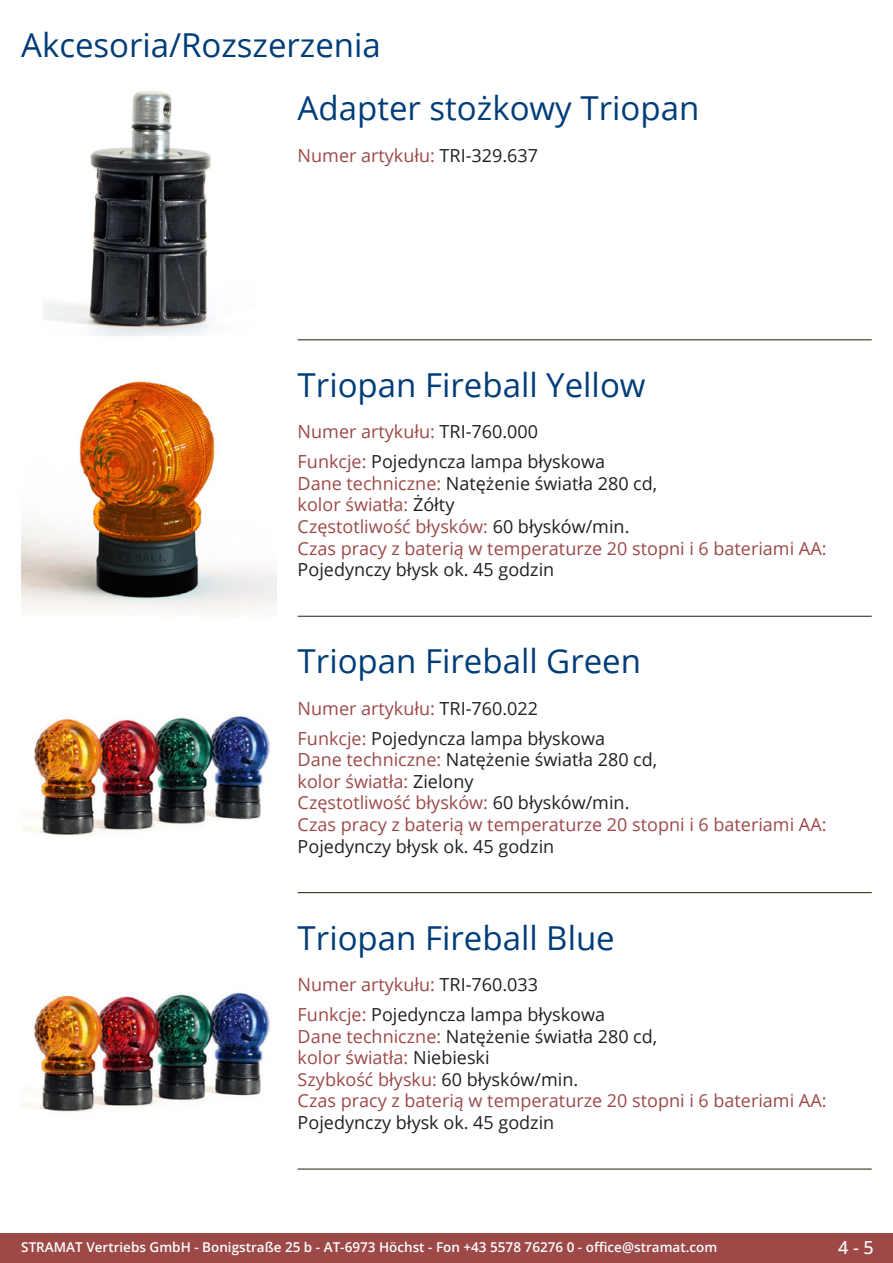
<style>
.page{position:relative;width:893px;height:1263px;background:#fff}
.page>*{position:absolute;margin:0;border:0;box-sizing:border-box;transform-origin:0 0}
.Produkttitel{font:33px "Open Sans";color:#003d78}
.RastTitel{font:33px "Open Sans";color:#003d78}
.Beschreibung_Text{font:18px/21.6px "Open Sans";color:#9c4948}
.TechDaten_Überschrif{font:18px "Open Sans";color:#9c4948}
.t1{font:500 18px "Open Sans";color:#fff}
.t2{font:600 13.5px "Open Sans";color:#fff}
.s1{color:#231f20}
</style>
<div class="page">
<div style="left:0;top:1233px;width:893px;height:30px;background:#9c4948"></div>
<hr style="left:298px;top:340px;width:574px;height:1px;background:#201d08">
<hr style="left:298px;top:616px;width:574px;height:1px;background:#201d08">
<hr style="left:298px;top:892px;width:574px;height:1px;background:#201d08">
<hr style="left:298px;top:1169px;width:574px;height:1px;background:#201d08">
<img style="left:44px;top:91px;width:167px;height:245px">
<img style="left:21px;top:380px;width:255px;height:233px">
<img style="left:21px;top:716px;width:250px;height:120px">
<img style="left:21px;top:992px;width:249px;height:121px">
<p class="RastTitel" style="left:21px;top:22px;width:361px">Akcesoria/Rozszerzenia</p>
<p class="Produkttitel" style="left:298px;top:86px;width:403px">Adapter stożkowy Triopan</p>
<p class="TechDaten_Überschrif" style="left:298px;top:143px;width:242px">Numer artykułu: <span class="s1">TRI-329.637</span></p>
<p class="Produkttitel" style="left:298px;top:362px;width:349px">Triopan Fireball Yellow</p>
<p class="TechDaten_Überschrif" style="left:298px;top:420px;width:242px">Numer artykułu: <span class="s1">TRI-760.000</span></p>
<p class="Beschreibung_Text" style="left:298px;top:450px;width:530px">Funkcje: <span class="s1">Pojedyncza lampa błyskowa<br></span>Dane techniczne: <span class="s1">Natężenie światła 280 cd,<br></span>kolor światła: <span class="s1">Żółty<br></span>Częstotliwość błysków: <span class="s1">60 błysków/min.<br></span>Czas pracy z baterią w temperaturze 20 stopni i 6 bateriami AA:<br><span class="s1">Pojedynczy błysk ok. 45 godzin</span></p>
<p class="Produkttitel" style="left:298px;top:638px;width:345px">Triopan Fireball Green</p>
<p class="TechDaten_Überschrif" style="left:298px;top:696px;width:242px">Numer artykułu: <span class="s1">TRI-760.022</span></p>
<p class="Beschreibung_Text" style="left:298px;top:727px;width:530px">Funkcje: <span class="s1">Pojedyncza lampa błyskowa<br></span>Dane techniczne: <span class="s1">Natężenie światła 280 cd,<br></span>kolor światła: <span class="s1">Zielony<br></span>Częstotliwość błysków: <span class="s1">60 błysków/min.<br></span>Czas pracy z baterią w temperaturze 20 stopni i 6 bateriami AA:<br><span class="s1">Pojedynczy błysk ok. 45 godzin</span></p>
<p class="Produkttitel" style="left:298px;top:915px;width:319px">Triopan Fireball Blue</p>
<p class="TechDaten_Überschrif" style="left:298px;top:972px;width:242px">Numer artykułu: <span class="s1">TRI-760.033</span></p>
<p class="Beschreibung_Text" style="left:298px;top:1003px;width:530px">Funkcje: <span class="s1">Pojedyncza lampa błyskowa<br></span>Dane techniczne: <span class="s1">Natężenie światła 280 cd,<br></span>kolor światła: <span class="s1">Niebieski<br></span>Szybkość błysku: <span class="s1">60 błysków/min.<br></span>Czas pracy z baterią w temperaturze 20 stopni i 6 bateriami AA:<br><span class="s1">Pojedynczy błysk ok. 45 godzin</span></p>
<p class="t2" style="left:21px;top:1238px;width:698px">STRAMAT Vertriebs GmbH - Bonigstraße 25 b - AT-6973 Höchst - Fon +43 5578 76276 0 - office@stramat.com</p>
<p class="t1" style="left:838px;top:1234px;width:37px">4 - 5</p>
</div>
